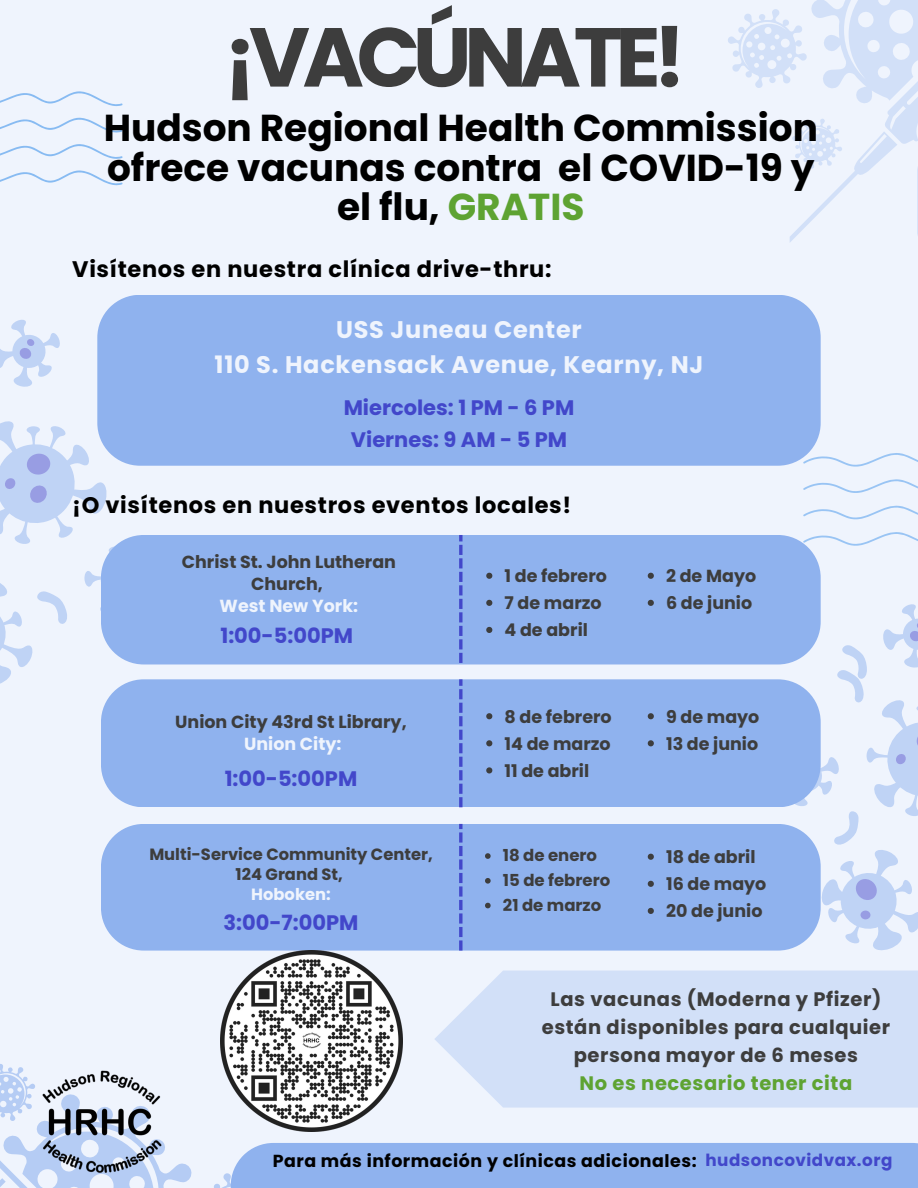
<style>
.page{position:relative;width:918px;height:1188px;background:#eff4fd}
.page>*{position:absolute;margin:0;border:0;box-sizing:border-box;transform-origin:0 0}
.t1{font:700 83.4px "Poppins";letter-spacing:-.09em;color:#3d3d3d}
.t2{font:700 37.5px/39.3px "Poppins";color:#000;text-align:center}
.t3{font:700 24px/34.8px "Poppins";letter-spacing:.03em;color:#eff4fd;text-align:center}
.t4{font:700 22.5px "Poppins";letter-spacing:.03em;color:#000}
.t5{font:700 21px/31.5px "Poppins";color:#4247ca;text-align:center}
.t6{font:700 19.5px/28.2px "Poppins";letter-spacing:.03em;color:#3d3d3d;text-align:center}
.t7{font:700 19.5px "Poppins";letter-spacing:.03em;color:#5ea332}
.t8{font:700 17.4px/27.2px "Poppins";color:#3d3d3d}
.t9{font:700 17.4px "Poppins";letter-spacing:.03em;color:#000}
.t10{font:700 17.4px "Poppins";color:#eff4fd}
.t11{font:700 16.5px/24.8px "Poppins";color:#3d3d3d}
.t12{font:700 16.35px/20.1px "Poppins";color:#3d3d3d;text-align:center}
.t13{font:700 16.35px "Poppins";color:#eff4fd}
.s1{color:#5ea332}
.s2{font-size:16.8px;color:#4247ca}
</style>
<div class="page">
<svg style="left:0;top:1064px;width:231px;height:124px"></svg>
<svg style="left:821px;top:453px;width:97px;height:14px"></svg>
<svg style="left:803px;top:479px;width:115px;height:14px"></svg>
<svg style="left:803px;top:505px;width:115px;height:15px"></svg>
<svg style="left:803px;top:532px;width:115px;height:15px"></svg>
<svg style="left:0;top:91px;width:123px;height:16px"></svg>
<svg style="left:0;top:118px;width:123px;height:15px"></svg>
<svg style="left:0;top:144px;width:123px;height:15px"></svg>
<svg style="left:0;top:170px;width:123px;height:16px"></svg>
<svg style="left:728px;top:0;width:190px;height:242px"></svg>
<div style="left:231px;top:1143px;width:687px;height:45px;background:#8fb2ee"></div>
<img style="left:14px;top:1064px;width:174px;height:124px">
<svg style="left:775px;top:604px;width:143px;height:346px"></svg>
<svg style="left:435px;top:971px;width:483px;height:137px;background:#d4e1f8"></svg>
<svg style="left:0;top:319px;width:60px;height:68px"></svg>
<svg style="left:0;top:421px;width:150px;height:263px"></svg>
<div style="left:101px;top:824px;width:720px;height:127px;background:#8fb2ee;border-radius:43px"></div>
<div style="left:101px;top:679px;width:720px;height:128px;background:#8fb2ee;border-radius:43px"></div>
<div style="left:101px;top:535px;width:720px;height:129px;background:#8fb2ee;border-radius:43px"></div>
<svg style="left:459px;top:797px;width:4px;height:10px"></svg>
<svg style="left:459px;top:784px;width:4px;height:10px"></svg>
<svg style="left:459px;top:770px;width:4px;height:10px"></svg>
<svg style="left:459px;top:757px;width:4px;height:10px"></svg>
<svg style="left:459px;top:743px;width:4px;height:10px"></svg>
<svg style="left:459px;top:730px;width:4px;height:10px"></svg>
<svg style="left:459px;top:716px;width:4px;height:10px"></svg>
<svg style="left:459px;top:703px;width:4px;height:10px"></svg>
<svg style="left:459px;top:689px;width:4px;height:10px"></svg>
<svg style="left:459px;top:679px;width:4px;height:7px"></svg>
<svg style="left:459px;top:653px;width:4px;height:10px"></svg>
<svg style="left:459px;top:639px;width:4px;height:10px"></svg>
<svg style="left:459px;top:626px;width:4px;height:10px"></svg>
<svg style="left:459px;top:612px;width:4px;height:10px"></svg>
<svg style="left:459px;top:599px;width:4px;height:10px"></svg>
<svg style="left:459px;top:585px;width:4px;height:10px"></svg>
<svg style="left:459px;top:572px;width:4px;height:10px"></svg>
<svg style="left:459px;top:558px;width:4px;height:10px"></svg>
<svg style="left:459px;top:545px;width:4px;height:10px"></svg>
<svg style="left:459px;top:535px;width:4px;height:6px"></svg>
<svg style="left:459px;top:940px;width:4px;height:11px"></svg>
<svg style="left:459px;top:927px;width:4px;height:10px"></svg>
<svg style="left:459px;top:913px;width:4px;height:11px"></svg>
<svg style="left:459px;top:900px;width:4px;height:10px"></svg>
<svg style="left:459px;top:886px;width:4px;height:11px"></svg>
<svg style="left:459px;top:873px;width:4px;height:10px"></svg>
<svg style="left:459px;top:859px;width:4px;height:11px"></svg>
<svg style="left:459px;top:846px;width:4px;height:10px"></svg>
<svg style="left:459px;top:832px;width:4px;height:11px"></svg>
<svg style="left:459px;top:824px;width:4px;height:5px"></svg>
<img style="left:221px;top:951px;width:181px;height:181px">
<div style="left:97px;top:295px;width:724px;height:171px;background:#8fb2ee"></div>
<svg style="left:486px;top:573px;width:6px;height:6px"></svg>
<svg style="left:486px;top:600px;width:6px;height:6px"></svg>
<svg style="left:486px;top:627px;width:6px;height:6px"></svg>
<svg style="left:648px;top:573px;width:6px;height:6px"></svg>
<svg style="left:648px;top:600px;width:6px;height:6px"></svg>
<svg style="left:486px;top:713px;width:6px;height:6px"></svg>
<svg style="left:486px;top:740px;width:6px;height:6px"></svg>
<svg style="left:486px;top:767px;width:6px;height:6px"></svg>
<svg style="left:648px;top:713px;width:6px;height:6px"></svg>
<svg style="left:648px;top:740px;width:6px;height:6px"></svg>
<svg style="left:485px;top:853px;width:6px;height:6px"></svg>
<svg style="left:485px;top:878px;width:6px;height:6px"></svg>
<svg style="left:485px;top:903px;width:6px;height:5px"></svg>
<svg style="left:648px;top:854px;width:6px;height:6px"></svg>
<svg style="left:648px;top:881px;width:6px;height:6px"></svg>
<svg style="left:648px;top:908px;width:6px;height:6px"></svg>
<h1 class="t1" style="left:224px;top:-1px;width:464px">¡VACÚNATE!</h1>
<h2 class="t2" style="left:104px;top:108px;width:716px">Hudson Regional Health Commission ofrece vacunas contra el COVID-19 y el flu, <span class="s1">GRATIS</span></h2>
<p class="t4" style="left:72px;top:253px;width:481px">Visítenos en nuestra clínica drive-thru:</p>
<h3 class="t3" style="left:215px;top:312px;width:490px">USS Juneau Center<br>110 S. Hackensack Avenue, Kearny, NJ</h3>
<p class="t5" style="left:344px;top:392px;width:232px">Miercoles: 1 PM - 6 PM<br>Viernes: 9 AM - 5 PM</p>
<p class="t4" style="left:72px;top:489px;width:501px">¡O visítenos en nuestros eventos locales!</p>
<p class="t8" style="left:182px;top:551px;width:216px;line-height:21.9px;text-align:center">Christ St. John Lutheran<br>Church,</p>
<p class="t10" style="left:220px;top:594px;width:140px">West New York:</p>
<p class="t5" style="left:220px;top:620px;width:134px">1:00-5:00PM</p>
<p class="t8" style="left:175px;top:709px;width:233px">Union City 43rd St Library,</p>
<p class="t10" style="left:244px;top:732px;width:99px">Union City:</p>
<p class="t5" style="left:225px;top:763px;width:134px">1:00-5:00PM</p>
<p class="t12" style="left:149px;top:844px;width:285px">Multi-Service Community Center,<br>124 Grand St,</p>
<p class="t13" style="left:251px;top:883px;width:81px">Hoboken:</p>
<p class="t5" style="left:223px;top:907px;width:137px">3:00-7:00PM</p>
<p class="t8" style="left:505px;top:563px;width:104px">1 de febrero<br>7 de marzo<br>4 de abril</p>
<p class="t8" style="left:666px;top:563px;width:92px">2 de Mayo<br>6 de junio</p>
<p class="t8" style="left:505px;top:703px;width:109px;text-align:justify">8 de febrero 14 de marzo 11 de abril</p>
<p class="t8" style="left:666px;top:703px;width:95px">9 de mayo<br>13 de junio</p>
<p class="t11" style="left:503px;top:843px;width:109px">18 de enero<br>15 de febrero<br>21 de marzo</p>
<p class="t8" style="left:666px;top:844px;width:102px">18 de abril<br>16 de mayo<br>20 de junio</p>
<p class="t6" style="left:542px;top:985px;width:350px">Las vacunas (Moderna y Pfizer) están disponibles para cualquier persona mayor de 6 meses</p>
<p class="t7" style="left:580px;top:1070px;width:274px">No es necesario tener cita</p>
<p class="t9" style="left:273px;top:1148px;width:621px">Para más información y clínicas adicionales: <span class="s2">hudsoncovidvax.org</span></p>
</div>
